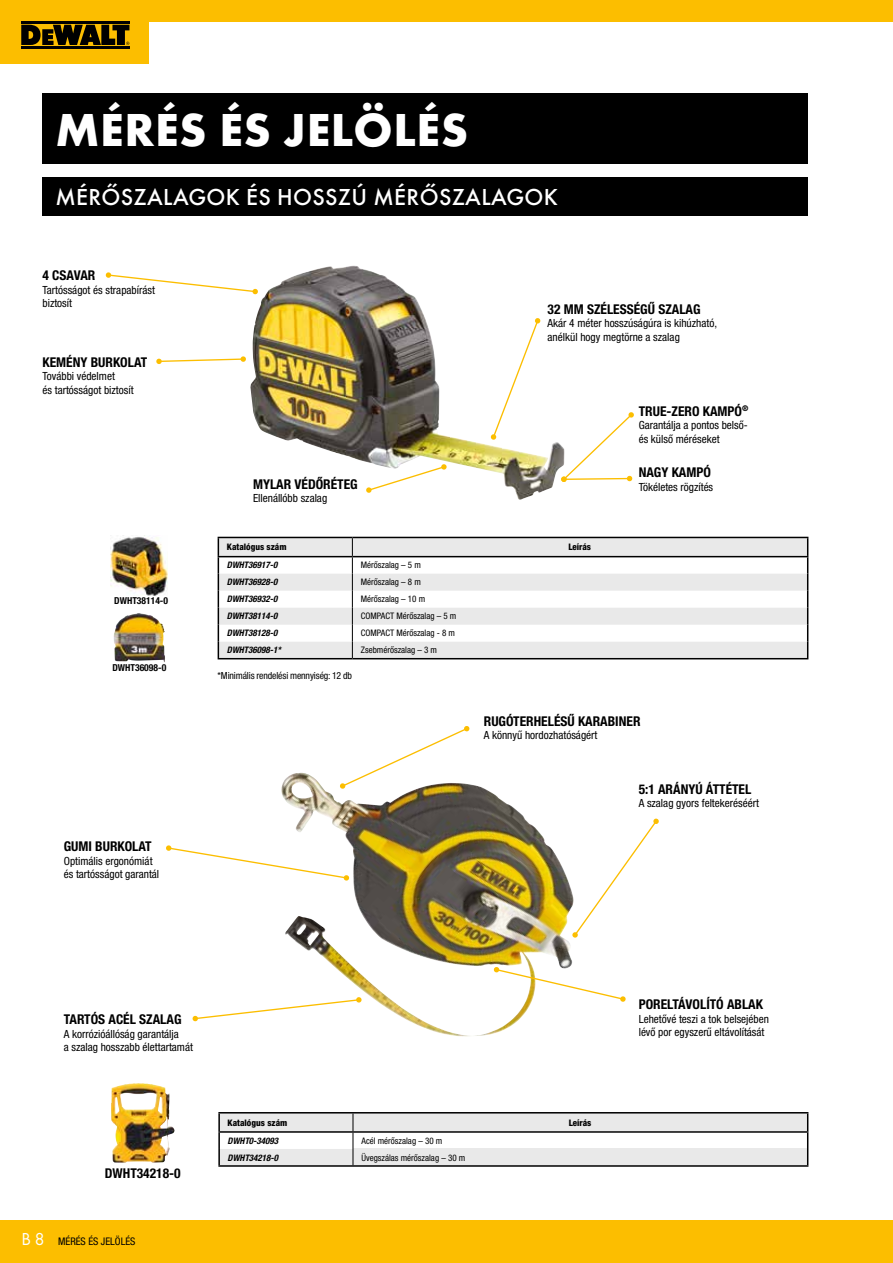
<style>
.page{position:relative;width:893px;height:1263px;background:#fff}
.page>*{position:absolute;margin:0;border:0;box-sizing:border-box;transform-origin:0 0}
.t1{font:700 48px "Futura TOT";letter-spacing:.015em;color:#fff}
.t2{font:500 24px "Futura TOT";letter-spacing:.015em;color:#fff}
.t3{font:700 condensed 13.5px "Helvetica Neue LT Pro";color:#000}
.t4{font:condensed 11.25px/13.5px "Helvetica Neue LT Pro";color:#000}
.t5{font:condensed 10.5px "Helvetica Neue LT Pro";color:#000}
.t6{font:condensed 9.75px "Helvetica Neue LT Pro";letter-spacing:-.01em;color:#000}
.t7{font:700 condensed 9.6px "Helvetica Neue LT Pro";color:#000}
.t8{font:condensed 9px "Helvetica Neue LT Pro";color:#000}
.t9{font:italic 700 condensed 9px "Helvetica Neue LT Pro";color:#000}
.t10{font:800 condensed 9px "Helvetica Neue LT Pro";color:#000}
.s1{font-family:"Futura TOT";font-stretch:normal;font-size:18px;color:#fff}
</style>
<div class="page">
<div style="left:0;top:0;width:893px;height:21px;background:#fcbe00"></div>
<div style="left:0;top:0;width:149px;height:64px;background:#fcbe00"></div>
<hr style="left:21px;top:21px;width:108px;height:3px;background:#000">
<hr style="left:21px;top:46px;width:108px;height:2px;background:#000">
<svg style="left:21px;top:25px;width:108px;height:20px"></svg>
<div style="left:0;top:1220px;width:893px;height:43px;background:#fcbe00"></div>
<div style="left:43px;top:94px;width:765px;height:70px;background:#000"></div>
<div style="left:43px;top:178px;width:765px;height:38px;background:#000"></div>
<img style="left:250px;top:266px;width:311px;height:234px">
<svg style="left:105px;top:272px;width:153px;height:23px"></svg>
<svg style="left:156px;top:356px;width:90px;height:8px"></svg>
<svg style="left:366px;top:464px;width:81px;height:29px"></svg>
<svg style="left:490px;top:318px;width:51px;height:122px"></svg>
<svg style="left:561px;top:412px;width:73px;height:70px"></svg>
<svg style="left:218px;top:536px;width:590px;height:1px"></svg>
<svg style="left:219px;top:538px;width:133px;height:36px;fill:#e9e9e9"></svg>
<svg style="left:219px;top:574px;width:133px;height:84px;fill:#e9e9e9"></svg>
<svg style="left:352px;top:538px;width:456px;height:120px"></svg>
<hr style="left:218px;top:537px;width:134px;height:1px;background:#000">
<hr style="left:352px;top:537px;width:456px;height:1px;background:#000">
<svg style="left:218px;top:538px;width:1px;height:120px"></svg>
<hr style="left:218px;top:556px;width:134px;height:1px;background:#000">
<hr style="left:352px;top:556px;width:456px;height:1px;background:#000">
<hr style="left:218px;top:658px;width:134px;height:1px;background:#000">
<hr style="left:352px;top:658px;width:456px;height:1px;background:#000">
<svg style="left:218px;top:1112px;width:590px;height:53px"></svg>
<hr style="left:218px;top:1165px;width:135px;height:2px;background:#000">
<hr style="left:353px;top:1165px;width:455px;height:2px;background:#000">
<hr style="left:218px;top:1131px;width:135px;height:2px;background:#000">
<hr style="left:353px;top:1131px;width:455px;height:2px;background:#000">
<img style="left:281px;top:773px;width:250px;height:263px">
<svg style="left:166px;top:845px;width:183px;height:36px"></svg>
<svg style="left:192px;top:997px;width:170px;height:24px"></svg>
<svg style="left:493px;top:967px;width:133px;height:35px"></svg>
<svg style="left:340px;top:726px;width:130px;height:63px"></svg>
<svg style="left:572px;top:818px;width:87px;height:120px"></svg>
<img style="left:111px;top:1083px;width:64px;height:79px">
<img style="left:114px;top:613px;width:51px;height:49px">
<img style="left:111px;top:537px;width:57px;height:58px">
<h1 class="t1" style="left:56px;top:100px;width:414px">MÉRÉS ÉS JELÖLÉS</h1>
<h2 class="t2" style="left:55px;top:183px;width:504px">MÉRŐSZALAGOK ÉS HOSSZÚ MÉRŐSZALAGOK</h2>
<p class="t3" style="left:43px;top:267px;width:54px">4 CSAVAR</p>
<p class="t4" style="left:43px;top:283px;width:114px">Tartósságot és strapabírást biztosít</p>
<p class="t3" style="left:43px;top:354px;width:106px">KEMÉNY BURKOLAT</p>
<p class="t4" style="left:43px;top:370px;width:93px">További védelmet<br>és tartósságot biztosít</p>
<p class="t7" style="left:114px;top:595px;width:55px">DWHT38114-0</p>
<p class="t7" style="left:112px;top:662px;width:55px">DWHT36098-0</p>
<p class="t3" style="left:64px;top:838px;width:90px">GUMI BURKOLAT</p>
<p class="t4" style="left:64px;top:854px;width:97px">Optimális ergonómiát és tartósságot garantál</p>
<p class="t3" style="left:253px;top:476px;width:106px">MYLAR VÉDŐRÉTEG</p>
<p class="t4" style="left:253px;top:492px;width:76px">Ellenállóbb szalag</p>
<p class="t3" style="left:548px;top:301px;width:154px">32 MM SZÉLESSÉGŰ SZALAG</p>
<p class="t4" style="left:548px;top:317px;width:171px">Akár 4 méter hosszúságúra is kihúzható, anélkül hogy megtörne a szalag</p>
<p class="t3" style="left:639px;top:403px;width:111px">TRUE-ZERO KAMPÓ<sup>®</sup></p>
<p class="t4" style="left:639px;top:418px;width:111px">Garantálja a pontos belső&shy;és külső méréseket</p>
<p class="t3" style="left:639px;top:464px;width:74px">NAGY KAMPÓ</p>
<p class="t4" style="left:639px;top:480px;width:76px">Tökéletes rögzítés</p>
<p class="t10" style="left:227px;top:541px;width:61px">Katalógus szám</p>
<p class="t10" style="left:568px;top:541px;width:24px">Leírás</p>
<p class="t9" style="left:227px;top:560px;width:52px">DWHT36917-0</p>
<p class="t8" style="left:361px;top:560px;width:62px">Mérőszalag – 5 m</p>
<p class="t9" style="left:227px;top:577px;width:52px">DWHT36928-0</p>
<p class="t8" style="left:361px;top:577px;width:62px">Mérőszalag – 8 m</p>
<p class="t9" style="left:227px;top:594px;width:52px">DWHT36932-0</p>
<p class="t8" style="left:361px;top:594px;width:66px">Mérőszalag – 10 m</p>
<p class="t9" style="left:227px;top:611px;width:52px">DWHT38114-0</p>
<p class="t8" style="left:361px;top:611px;width:97px">COMPACT Mérőszalag – 5 m</p>
<p class="t9" style="left:227px;top:628px;width:52px">DWHT38128-0</p>
<p class="t8" style="left:361px;top:628px;width:96px">COMPACT Mérőszalag - 8 m</p>
<p class="t9" style="left:227px;top:645px;width:56px">DWHT36098-1*</p>
<p class="t8" style="left:361px;top:645px;width:78px">Zsebmérőszalag – 3 m</p>
<p class="t6" style="left:218px;top:670px;width:136px">*Minimális rendelési mennyiség: 12 db</p>
<p class="t3" style="left:484px;top:713px;width:158px">RUGÓTERHELÉSŰ KARABINER</p>
<p class="t4" style="left:484px;top:728px;width:115px">A könnyű hordozhatóságért</p>
<p class="t3" style="left:639px;top:781px;width:114px">5:1 ARÁNYÚ ÁTTÉTEL</p>
<p class="t4" style="left:639px;top:796px;width:122px">A szalag gyors feltekeréséért</p>
<p class="t3" style="left:64px;top:1011px;width:119px">TARTÓS ACÉL SZALAG</p>
<p class="t4" style="left:64px;top:1027px;width:131px">A korrózióállóság garantálja<br>a szalag hosszabb élettartamát</p>
<p class="t3" style="left:105px;top:1164px;width:77px">DWHT34218-0</p>
<p class="t5" style="left:21px;top:1235px;width:116px"><span class="s1">B 8</span> MÉRÉS ÉS JELÖLÉS</p>
<p class="t10" style="left:228px;top:1117px;width:61px">Katalógus szám</p>
<p class="t10" style="left:569px;top:1117px;width:24px">Leírás</p>
<p class="t9" style="left:228px;top:1135px;width:52px">DWHT0-34093</p>
<p class="t8" style="left:361px;top:1135px;width:82px">Acél mérőszalag – 30 m</p>
<p class="t9" style="left:228px;top:1152px;width:52px">DWHT34218-0</p>
<p class="t8" style="left:361px;top:1152px;width:105px">Üvegszálas mérőszalag – 30 m</p>
<p class="t3" style="left:639px;top:996px;width:126px">PORELTÁVOLÍTÓ ABLAK</p>
<p class="t4" style="left:639px;top:1012px;width:132px">Lehetővé teszi a tok belsejében lévő por egyszerű eltávolítását</p>
</div>
